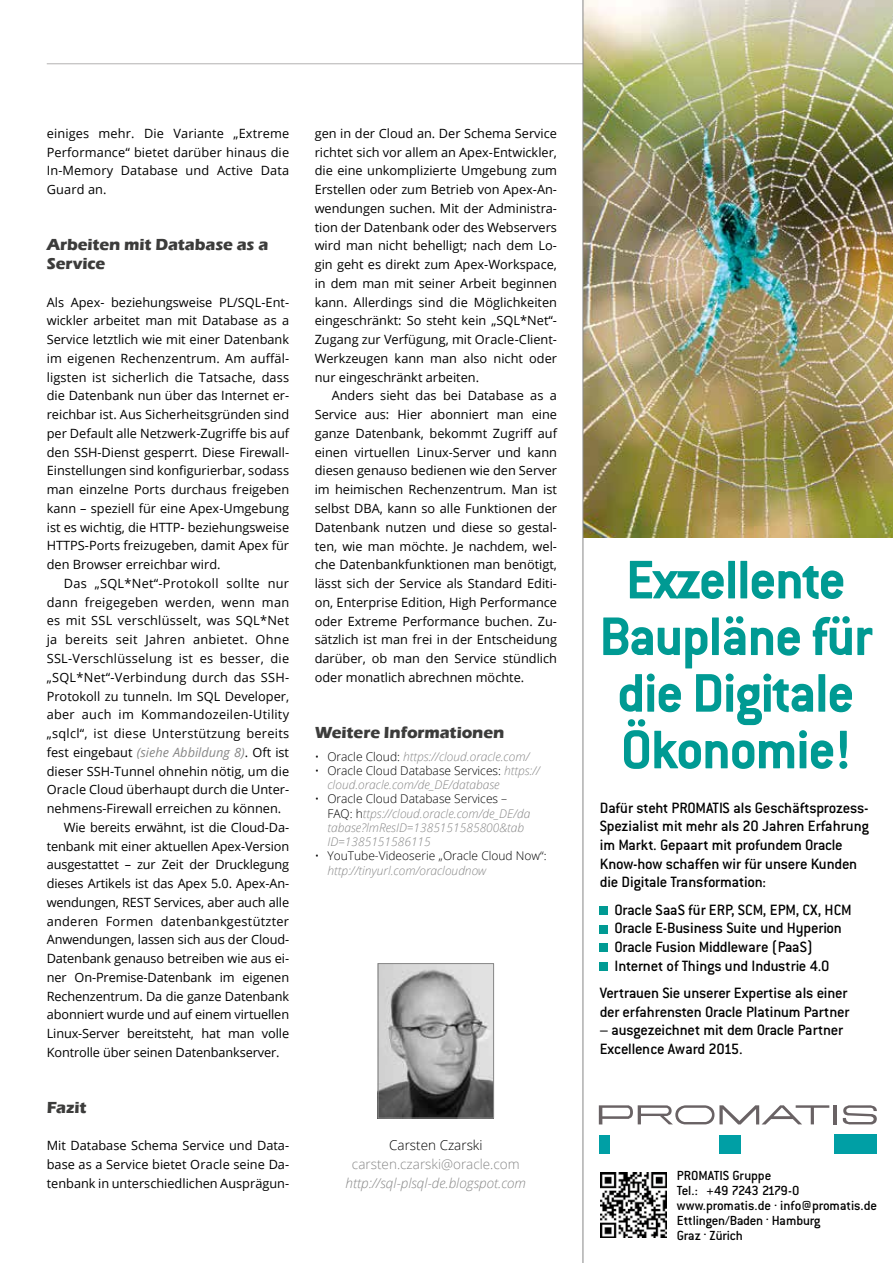
<style>
.page{position:relative;width:893px;height:1263px;background:#fff}
.page>*{position:absolute;margin:0;border:0;box-sizing:border-box;transform-origin:0 0}
.t1{font:700 59.55px/56.7px "Conduit ITC";letter-spacing:-.025em;color:#009a93;text-align:center}
.t2{font:700 16.5px/18.8px "Eras ITC";letter-spacing:-.005em;color:#3c3c3b}
.t3{font:500 16.35px/18.6px "Conduit ITC";letter-spacing:-.015em;color:#000}
.t4{font:500 14.4px/14.9px "Conduit ITC";letter-spacing:-.01em;color:#000}
.t5{font:italic 300 13.5px "Open Sans";color:#878787}
.t6{font:300 13.5px "Open Sans";color:#878787}
.t7{font:300 13.5px "Open Sans";color:#000}
.t8{font:12.75px/18.8px "Open Sans";color:#000;text-align:justify}
.t9{font:12.75px "Open Sans";letter-spacing:.02em;color:#000}
.t10{font:italic 300 12px/14.2px "Open Sans";color:#878787}
.t11{font:300 12px "Open Sans";color:#000}
.s1{font-style:italic;color:#878787}
.s2{font-style:normal;color:#000}
</style>
<div class="page">
<hr style="left:47px;top:64px;width:778px;height:1px;background:#b3b2b2">
<img style="left:582px;top:0;width:311px;height:1263px">
<img style="left:380px;top:965px;width:112px;height:151px">
<div style="left:378px;top:963px;width:116px;height:155px;border:1px solid #878787"></div>
<p class="t8" style="left:47px;top:123px;width:244px">einiges mehr. Die Variante „Extreme Performance“ bietet darüber hinaus die In-Memory Database und Active Data Guard an.</p>
<p class="t2" style="left:47px;top:236px;width:223px">Arbeiten mit Database as a<br>Service</p>
<p class="t8" style="left:47px;top:292px;width:244px">Als Apex- beziehungsweise PL/SQL-Ent&shy;wickler arbeitet man mit Database as a Service letztlich wie mit einer Datenbank im eigenen Rechenzentrum. Am auffäl&shy;ligsten ist sicherlich die Tatsache, dass die Datenbank nun über das Internet er&shy;reichbar ist. Aus Sicherheitsgründen sind per Default alle Netzwerk-Zugriffe bis auf den SSH-Dienst gesperrt. Diese Firewall-Einstellungen sind konfigurierbar, sodass man einzelne Ports durchaus freigeben kann – speziell für eine Apex-Umgebung ist es wichtig, die HTTP- beziehungsweise HTTPS-Ports freizugeben, damit Apex für den Browser erreichbar wird.</p>
<p class="t9" style="left:64px;top:575px;width:227px">Das „SQL*Net“-Protokoll sollte nur</p>
<p class="t9" style="left:47px;top:593px;width:244px">dann freigegeben werden, wenn man</p>
<p class="t9" style="left:47px;top:612px;width:244px">es mit SSL verschlüsselt, was SQL*Net</p>
<p class="t9" style="left:47px;top:631px;width:244px">ja bereits seit Jahren anbietet. Ohne</p>
<p class="t9" style="left:47px;top:650px;width:244px">SSL-Verschlüsselung ist es besser, die</p>
<p class="t9" style="left:47px;top:668px;width:244px">„SQL*Net“-Verbindung durch das SSH-</p>
<p class="t8" style="left:47px;top:686px;width:244px">Protokoll zu tunneln. Im SQL Developer,</p>
<p class="t9" style="left:47px;top:706px;width:244px">aber auch im Kommandozeilen-Utility</p>
<p class="t9" style="left:47px;top:725px;width:244px">„sqlcl“, ist diese Unterstützung bereits</p>
<p class="t8" style="left:47px;top:742px;width:244px">fest eingebaut <span class="s1">(siehe Abbildung 8)</span>. Oft ist</p>
<p class="t8" style="left:47px;top:761px;width:244px">dieser SSH-Tunnel ohnehin nötig, um die</p>
<p class="t8" style="left:47px;top:780px;width:244px">Oracle Cloud überhaupt durch die Unter-</p>
<p class="t8" style="left:47px;top:799px;width:236px">nehmens-Firewall erreichen zu können.</p>
<p class="t8" style="left:64px;top:817px;width:227px">Wie bereits erwähnt, ist die Cloud-Da-</p>
<p class="t8" style="left:47px;top:836px;width:244px">tenbank mit einer aktuellen Apex-Version</p>
<p class="t8" style="left:47px;top:855px;width:244px">ausgestattet – zur Zeit der Drucklegung</p>
<p class="t8" style="left:47px;top:874px;width:244px">dieses Artikels ist das Apex 5.0. Apex-An-</p>
<p class="t8" style="left:47px;top:892px;width:244px">wendungen, REST Services, aber auch alle</p>
<p class="t9" style="left:47px;top:912px;width:244px">anderen Formen datenbankgestützter</p>
<p class="t8" style="left:47px;top:930px;width:244px">Anwendungen, lassen sich aus der Cloud-</p>
<p class="t8" style="left:47px;top:949px;width:244px">Datenbank genauso betreiben wie aus ei-</p>
<p class="t8" style="left:47px;top:967px;width:244px">ner On-Premise-Datenbank im eigenen</p>
<p class="t8" style="left:47px;top:986px;width:244px">Rechenzentrum. Da die ganze Datenbank</p>
<p class="t8" style="left:47px;top:1005px;width:244px">abonniert wurde und auf einem virtuellen</p>
<p class="t8" style="left:47px;top:1024px;width:244px">Linux-Server bereitsteht, hat man volle</p>
<p class="t8" style="left:47px;top:1042px;width:234px">Kontrolle über seinen Datenbankserver.</p>
<p class="t2" style="left:47px;top:1098px;width:41px">Fazit</p>
<p class="t8" style="left:47px;top:1136px;width:244px">Mit Database Schema Service und Data&shy;base as a Service bietet Oracle seine Da&shy;tenbank in unterschiedlichen Ausprägun-</p>
<p class="t8" style="left:315px;top:123px;width:244px">gen in der Cloud an. Der Schema Service richtet sich vor allem an Apex-Entwickler, die eine unkomplizierte Umgebung zum Erstellen oder zum Betrieb von Apex-An&shy;wendungen suchen. Mit der Administra&shy;tion der Datenbank oder des Webservers wird man nicht behelligt; nach dem Lo&shy;gin geht es direkt zum Apex-Workspace, in dem man mit seiner Arbeit beginnen kann. Allerdings sind die Möglichkeiten eingeschränkt: So steht kein „SQL*Net“- Zugang zur Verfügung, mit Oracle-Client-Werkzeugen kann man also nicht oder nur eingeschränkt arbeiten.</p>
<p class="t8" style="left:315px;top:386px;width:244px;text-indent:17px">Anders sieht das bei Database as a Service aus: Hier abonniert man eine ganze Datenbank, bekommt Zugriff auf einen virtuellen Linux-Server und kann diesen genauso bedienen wie den Server im heimischen Rechenzentrum. Man ist selbst DBA, kann so alle Funktionen der Datenbank nutzen und diese so gestal&shy;ten, wie man möchte. Je nachdem, wel&shy;che Datenbankfunktionen man benötigt, lässt sich der Service als Standard Editi&shy;on, Enterprise Edition, High Performance oder Extreme Performance buchen. Zu&shy;sätzlich ist man frei in der Entscheidung darüber, ob man den Service stündlich oder monatlich abrechnen möchte.</p>
<p class="t2" style="left:315px;top:723px;width:191px">Weitere Informationen</p>
<p class="t10" style="left:315px;top:749px;width:216px"><span class="s2">• Oracle Cloud:</span> https://cloud.oracle.com/</p>
<p class="t10" style="left:327px;top:763px;width:214px;text-indent:-13px"><span class="s2">• Oracle Cloud Database Services:</span> https:// cloud.oracle.com/de_DE/database</p>
<p class="t10" style="left:327px;top:791px;width:204px;text-indent:-13px"><span class="s2">• Oracle Cloud Database Services – FAQ: h</span>ttps://cloud.oracle.com/de_DE/da tabase?lmResID=1385151585800&amp;tab ID=1385151586115</p>
<p class="t11" style="left:315px;top:848px;width:233px">• YouTube-Videoserie „Oracle Cloud Now“:</p>
<p class="t10" style="left:327px;top:863px;width:160px">http://tinyurl.com/oracloudnow</p>
<p class="t7" style="left:389px;top:1136px;width:95px">Carsten Czarski</p>
<p class="t6" style="left:352px;top:1155px;width:169px">carsten.czarski@oracle.com</p>
<p class="t5" style="left:346px;top:1174px;width:182px">http://sql-plsql-de.blogspot.com</p>
<h1 class="t1" style="left:599px;top:550px;width:275px">Exzellente<br>Baupläne für die Digitale<br>Ökonomie!</h1>
<p class="t3" style="left:600px;top:798px;width:271px">Dafür steht PROMATIS als Geschäftsprozess-Spezialist mit mehr als 20 Jahren Erfahrung im Markt. Gepaart mit profundem Oracle Know-how schaffen wir für unsere Kunden die Digitale Transformation:</p>
<p class="t3" style="left:614px;top:900px;width:239px">Oracle SaaS für ERP, SCM, EPM, CX, HCM Oracle E-Business Suite und Hyperion Oracle Fusion Middleware (PaaS)<br>Internet of Things und Industrie 4.0</p>
<p class="t3" style="left:600px;top:984px;width:251px">Vertrauen Sie unserer Expertise als einer der erfahrensten Oracle Platinum Partner</p>
<p class="t3" style="left:600px;top:1021px;width:245px">– ausgezeichnet mit dem Oracle Partner<br>Excellence Award 2015.</p>
<p class="t4" style="left:677px;top:1168px;width:202px">PROMATIS Gruppe<br>Tel.: +49 7243 2179-0 www.promatis.de . info@promatis.de<br>Ettlingen/Baden . Hamburg<br>Graz . Zürich</p>
</div>
